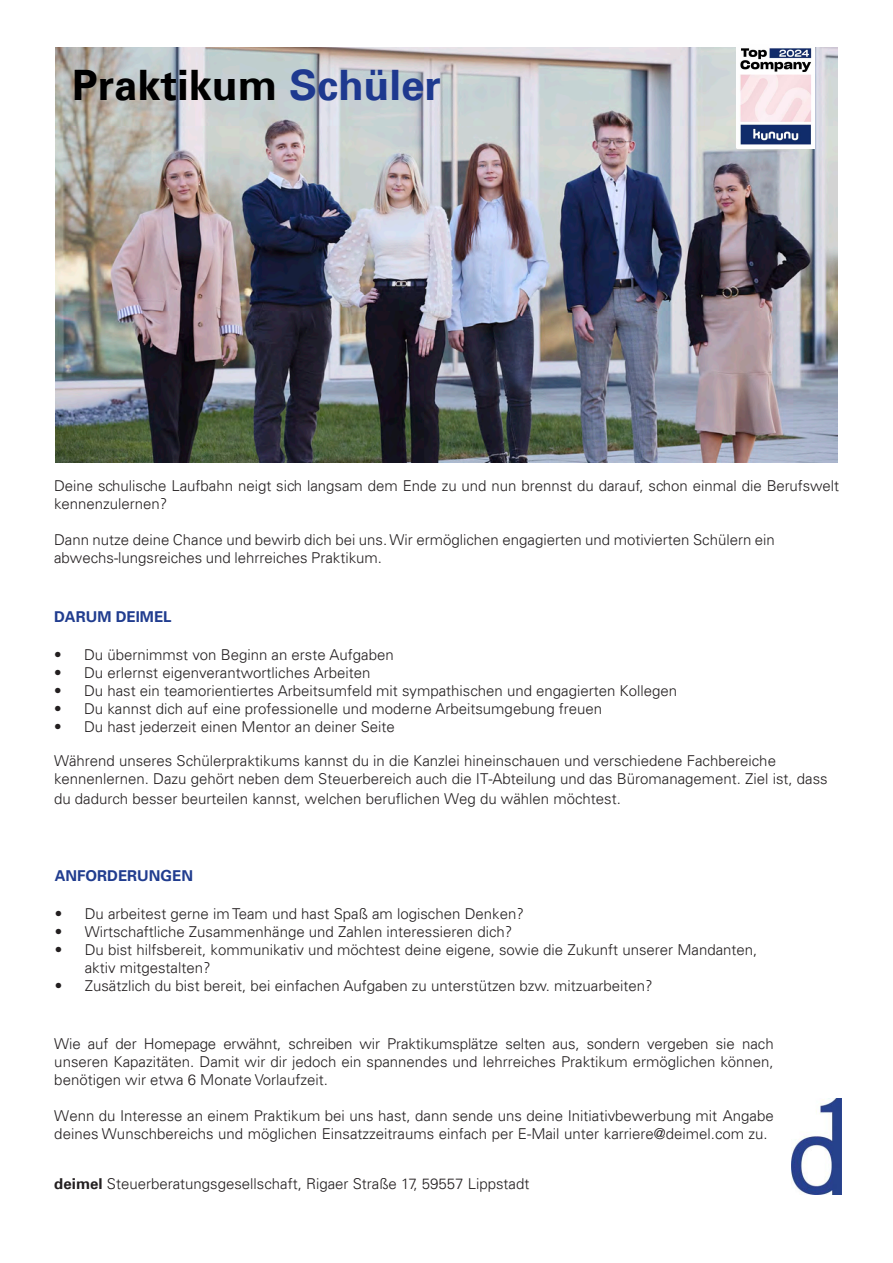
<style>
.page{position:relative;width:893px;height:1263px;background:#fff}
.page>*{position:absolute;margin:0;border:0;box-sizing:border-box;transform-origin:0 0}
.t1{font:300 42px "Univers LT45";color:#000}
.t2{font:300 15px/18px "Univers LT45";color:#231f20}
.t3{font:300 15px "Univers LT45";color:#213d8f}
.s1{color:#1e398f}
.s2{font-family:"Univers LT";font-weight:700}
</style>
<div class="page">
<img style="left:55px;top:47px;width:782px;height:416px">
<img style="left:791px;top:1098px;width:50px;height:97px">
<img style="left:737px;top:47px;width:77px;height:102px">
<h1 class="t1" style="left:72px;top:60px;width:370px">Praktikum <span class="s1">Schüler</span></h1>
<p class="t2" style="left:54px;top:477px;width:786px">Deine schulische Laufbahn neigt sich langsam dem Ende zu und nun brennst du darauf, schon einmal die Berufswelt kennenzulernen?</p>
<p class="t2" style="left:54px;top:531px;width:722px">Dann nutze deine Chance und bewirb dich bei uns. Wir ermöglichen engagierten und motivierten Schülern ein abwechs-lungsreiches und lehrreiches Praktikum.</p>
<p class="t3" style="left:54px;top:608px;width:119px">DARUM DEIMEL</p>
<p class="t2" style="left:54px;top:646px;width:341px">• Du übernimmst von Beginn an erste Aufgaben</p>
<p class="t2" style="left:54px;top:664px;width:318px">• Du erlernst eigenverantwortliches Arbeiten</p>
<p class="t2" style="left:54px;top:682px;width:625px">• Du hast ein teamorientiertes Arbeitsumfeld mit sympathischen und engagierten Kollegen</p>
<p class="t2" style="left:54px;top:700px;width:550px">• Du kannst dich auf eine professionelle und moderne Arbeitsumgebung freuen</p>
<p class="t2" style="left:54px;top:718px;width:342px">• Du hast jederzeit einen Mentor an deiner Seite</p>
<p class="t2" style="left:54px;top:752px;width:775px">Während unseres Schülerpraktikums kannst du in die Kanzlei hineinschauen und verschiedene Fachbereiche kennenlernen. Dazu gehört neben dem Steuerbereich auch die IT-Abteilung und das Büromanagement. Ziel ist, dass</p>
<p class="t2" style="left:54px;top:790px;width:568px">du dadurch besser beurteilen kannst, welchen beruflichen Weg du wählen möchtest.</p>
<p class="t3" style="left:55px;top:867px;width:140px">ANFORDERUNGEN</p>
<p class="t2" style="left:55px;top:905px;width:471px">• Du arbeitest gerne im Team und hast Spaß am logischen Denken?</p>
<p class="t2" style="left:55px;top:923px;width:459px">• Wirtschaftliche Zusammenhänge und Zahlen interessieren dich?</p>
<p class="t2" style="left:85px;top:941px;width:674px;text-indent:-30px">• Du bist hilfsbereit, kommunikativ und möchtest deine eigene, sowie die Zukunft unserer Mandanten, aktiv mitgestalten?</p>
<p class="t2" style="left:55px;top:977px;width:599px">• Zusätzlich du bist bereit, bei einfachen Aufgaben zu unterstützen bzw. mitzuarbeiten?</p>
<p class="t2" style="left:54px;top:1035px;width:721px;text-align:justify">Wie auf der Homepage erwähnt, schreiben wir Praktikumsplätze selten aus, sondern vergeben sie nach unseren Kapazitäten. Damit wir dir jedoch ein spannendes und lehrreiches Praktikum ermöglichen können, benötigen wir etwa 6 Monate Vorlaufzeit.</p>
<p class="t2" style="left:54px;top:1107px;width:721px">Wenn du Interesse an einem Praktikum bei uns hast, dann sende uns deine Initiativbewerbung mit Angabe deines Wunschbereichs und möglichen Einsatzzeitraums einfach per E-Mail unter karriere@deimel.com zu.</p>
<p class="t2" style="left:54px;top:1174px;width:477px"><span class="s2">deimel</span> Steuerberatungsgesellschaft, Rigaer Straße 17, 59557 Lippstadt</p>
</div>
